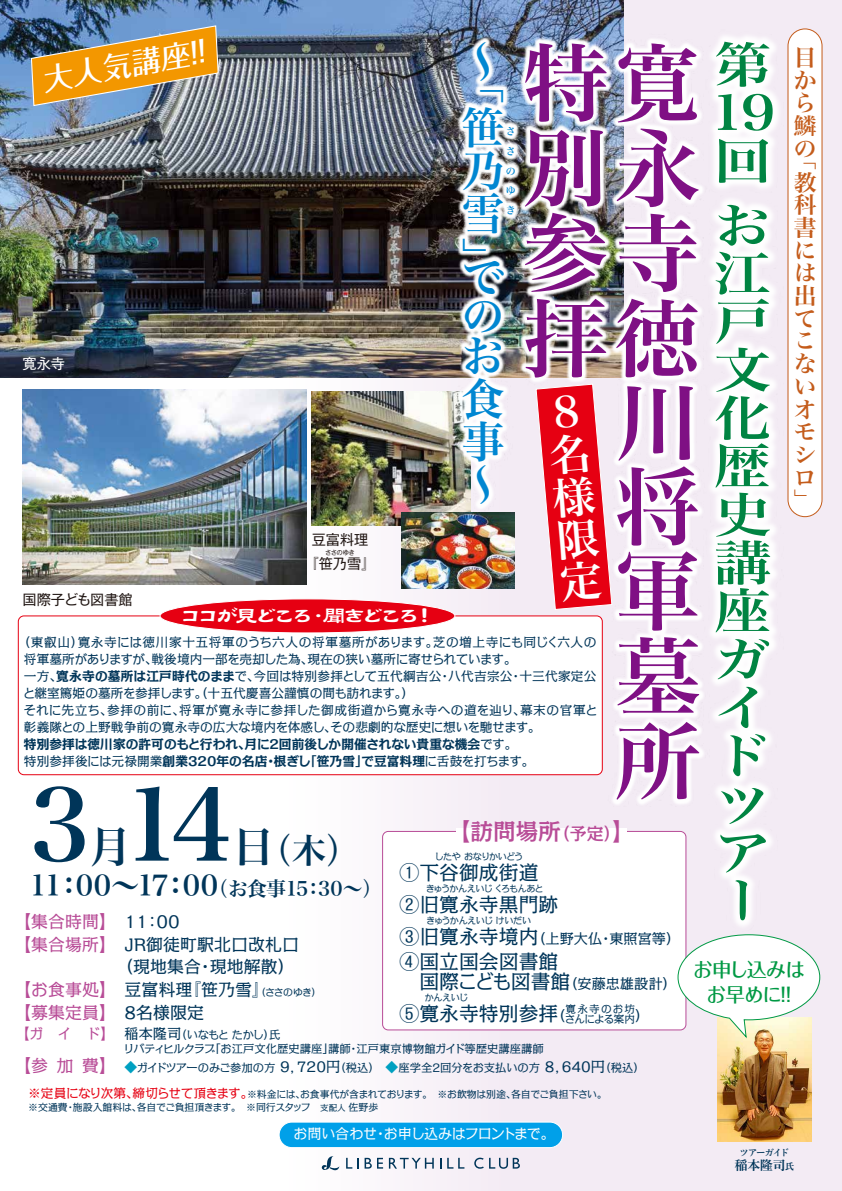
<style>
.page{position:relative;width:842px;height:1191px;background:#fff}
.page>*{position:absolute;margin:0;border:0;box-sizing:border-box;transform-origin:0 0}
.t1{font:99.2px "Hira Min Std W6";color:#003559}
.t2{font:85px/84.8px "Hira Min Pro W6";color:#7f1084;text-align:right}
.t3{font:48.2px/48.2px "Hira Min Std W6";color:#008442;scale:1.18 1}
.t4{font:43.4px/43.4px "Hira Min Pro W6";color:#0086d1;text-align:justify}
.t5{font:42.5px/42.5px "Hira Min Pro W6";color:#fff}
.t6{font:42.5px "Hira Min Std W6";color:#003559}
.t7{font:34px "Hira Min Std W6";color:#003559}
.t8{font:500 29.5px "Folk Pro";color:#fff}
.t9{font:28.3px "Hira Min Std W6";letter-spacing:-.04em;color:#003559}
.t10{font:22.7px/22.7px "Hira Min Std W6";color:#c45c1b}
.t11{font:22.7px "DFTF Lei Sho W5 MP RKSJ H";letter-spacing:-.18em;color:#fff}
.t12{font:500 22.7px "Kakumin Pro";color:#b84c97}
.t13{font:19.8px/19.8px "Kakumin Pro";color:#003559}
.t14{font:500 19.5px/24.8px "Folk Pro";letter-spacing:-.025em;color:#094;text-align:center}
.t15{font:17px "Kakumin Pro";color:#003559}
.t16{font:17px "Kakumin Pro";color:#b84c97}
.t17{font:14.2px "Kakumin Pro";letter-spacing:-.055em;color:#fff}
.t18{font:14.2px "Kakumin Pro";color:#003559}
.t19{font:14.2px "Gothic MB101 Pr 6";color:#221815}
.t20{font:14.2px "Gothic MB101 Pr 6";color:#fff}
.t21{font:12.8px/17px "Kakumin Pro";color:#003559}
.t22{font:12.8px "Shuei Min Pr 6 B";color:#003559}
.t23{font:11.3px/14.5px "Kakumin Pro";letter-spacing:-.005em;color:#003559}
.t24{font:10.6px/10.6px "Kakumin Pro";color:#003559}
.t25{font:10.1px/19.8px "Hira Min Pro W6";color:#0086d1;text-align:justify}
.t26{font:9.9px/13.1px "Kakumin Pro";letter-spacing:-.025em;color:#003559}
.t27{font:9.2px "Kakumin Pro";letter-spacing:-.085em;color:#003559}
.t28{font:9.2px "Shuei Min Pr 6 B";letter-spacing:-.115em;color:#003559}
.t29{font:6.4px "Gothic MB101 Pr 6";letter-spacing:-.085em;color:#221815}
.s1{font-weight:700}
.s2{font-size:17px}
.s3{font-size:42.5px}
.s4{font-size:19.8px}
.s5{font-size:14.2px}
.s6{color:#003559}
.s7{color:#b84c97}
.s8{font-size:9.9px}
.s9{font-size:14.2px;color:#b84c97}
.s10{font-size:17px;color:#b84c97}
.s11{font-size:12.8px;color:#00a0c1}
.s12{font-size:12.8px;color:#e60012}
.s13{font-size:8.5px}
.s14{font-size:9.2px}
</style>
<div class="page">
<div style="left:275px;top:0;width:567px;height:1191px;background:linear-gradient(to right,#faf7fb,#f0e5f0)"></div>
<img style="left:0;top:0;width:422px;height:378px">
<img style="left:23px;top:389px;width:283px;height:196px">
<img style="left:312px;top:392px;width:110px;height:133px">
<img style="left:401px;top:512px;width:21px;height:77px">
<img style="left:422px;top:0;width:246px;height:831px">
<div style="left:383px;top:831px;width:303px;height:199px;background:#fff;border-radius:6px"></div>
<div style="left:456px;top:828px;width:170px;height:6px;background:#fff"></div>
<div style="left:18px;top:616px;width:584px;height:158px;background:#fff;border-radius:6px"></div>
<div style="left:18px;top:615px;width:585px;height:160px;border:1px solid #e60012;border-radius:6px"></div>
<img style="left:668px;top:0;width:149px;height:934px">
<img style="left:718px;top:1039px;width:93px;height:102px">
<svg style="left:322px;top:1156px;width:17px;height:14px"></svg>
<svg style="left:346px;top:1157px;width:13px;height:11px"></svg>
<svg style="left:365px;top:1157px;width:18px;height:11px"></svg>
<svg style="left:389px;top:1157px;width:45px;height:11px"></svg>
<svg style="left:447px;top:1157px;width:17px;height:11px"></svg>
<svg style="left:474px;top:1157px;width:46px;height:11px"></svg>
<div style="left:788px;top:29px;width:34px;height:487px;background:#fff;border-radius:17px"></div>
<div style="left:788px;top:29px;width:34px;height:488px;border:1px solid #c45c1b;border-radius:17px"></div>
<div style="left:279px;top:1122px;width:284px;height:25px;background:#00a0e9;border-radius:13px"></div>
<div style="left:279px;top:1121px;width:284px;height:27px;border:1px solid #fff;border-radius:13px"></div>
<svg style="left:677px;top:934px;width:143px;height:105px"></svg>
<div style="left:160px;top:599px;width:295px;height:34px;background:#e60012;border-radius:50%"></div>
<div style="left:160px;top:598px;width:295px;height:35px;border:1px solid #fff;border-radius:50%"></div>
<img style="left:30px;top:25px;width:189px;height:82px">
<svg style="left:535px;top:383px;width:78px;height:227px;background:#ea4857"></svg>
<h3 class="t8" style="left:38px;top:55px;width:177px;rotate:-10deg">大人気講座！！</h3>
<h3 class="t3" style="left:710px;top:41px;width:57px">第<br>19回</h3>
<h3 class="t3" style="left:714px;top:201px;width:49px">お江戸文化歴史講座ガイドツアー</h3>
<h3 class="t4" style="left:462px;top:37px;width:29px">〜</h3>
<h3 class="t4" style="left:462px;top:59px;width:43px">「笹乃雪</h3>
<h3 class="t4" style="left:462px;top:239px;width:44px;line-height:48.4px">」での</h3>
<h3 class="t4" style="left:462px;top:331px;width:43px">お食事〜</h3>
<h2 class="t2" style="left:523px;top:35px;width:178px">特寛別永参寺拝徳川将軍墓所</h2>
<h3 class="t10" style="left:794px;top:46px;width:24px">目から鱗の</h3>
<h3 class="t10" style="left:794px;top:148px;width:24px">「教科書には出てこないオモシロ」</h3>
<p class="t25" style="left:506px;top:120px;width:11px">ささのゆき</p>
<p class="t20" style="left:23px;top:352px;width:44px">寛永寺</p>
<h3 class="t5" style="left:543px;top:390px;width:31px;rotate:-5deg">8名様限定</h3>
<p class="t19" style="left:312px;top:528px;width:58px">豆富料理</p>
<p class="t29" style="left:325px;top:547px;width:31px">ささのゆき</p>
<p class="t19" style="left:305px;top:552px;width:72px">『笹乃雪』</p>
<p class="t19" style="left:23px;top:587px;width:112px">国際子ども図書館</p>
<h3 class="t11" style="left:179px;top:605px;width:258px">ココが見どころ・聞きどころ！</h3>
<p class="t21" style="left:23px;top:632px;width:576px;text-indent:-5px">（東叡山）寛永寺には徳川家十五将軍のうち六人の将軍墓所があります。芝の増上寺にも同じく六人の将軍墓所がありますが、戦後境内一部を売却した為、現在の狭い墓所に寄せられています。<br>一方、<span class="s1">寛永寺の墓所は江戸時代のまま</span>で、今回は特別参拝として五代綱吉公・八代吉宗公・十三代家定公と継室篤姫の墓所を参拝します。（十五代慶喜公謹慎の間も訪れます。）<br>それに先立ち、参拝の前に、将軍が寛永寺に参拝した御成街道から寛永寺への道を辿り、幕末の官軍と彰義隊との上野戦争前の寛永寺の広大な境内を体感し、その悲劇的な歴史に想いを馳せます。<br><span class="s1">特別参拝は徳川家の許可のもと行われ、月に２回前後しか開催されない貴重な機会</span>です。<br>特別参拝後には元禄開業<span class="s1">創業320年の名店・根ぎし「笹乃雪」で豆富料理</span>に舌鼓を打ちます。</p>
<h1 class="t1" style="left:30px;top:753px;width:205px">3 14</h1>
<h3 class="t12" style="left:448px;top:813px;width:189px">【訪問場所<span class="s2">（予定）</span>】</h3>
<h3 class="t6" style="left:89px;top:816px;width:44px">月</h3>
<h3 class="t7" style="left:232px;top:825px;width:129px"><span class="s3">日</span>（木）</h3>
<h3 class="t9" style="left:30px;top:864px;width:354px">11：00～17：00<span class="s4">（お食事15：30～）</span></h3>
<p class="t27" style="left:435px;top:849px;width:90px">したや おなりかいどう</p>
<h3 class="t13" style="left:400px;top:860px;width:140px">①下谷御成街道</h3>
<p class="t27" style="left:426px;top:881px;width:119px">きゅうかんえいじ くろもんあと</p>
<h3 class="t13" style="left:400px;top:892px;width:160px">②旧寛永寺黒門跡</h3>
<p class="t27" style="left:426px;top:913px;width:107px">きゅうかんえいじ けいだい</p>
<p class="t18" style="left:400px;top:927px;width:282px"><span class="s4">③旧寛永寺境内</span>（上野大仏・東照宮等）</p>
<h3 class="t13" style="left:400px;top:949px;width:279px">④国立国会図書館<br>　国際こども図書館<span class="s5">（安藤忠雄設計）</span></h3>
<p class="t27" style="left:425px;top:990px;width:45px">かんえいじ</p>
<h3 class="t13" style="left:400px;top:1001px;width:167px">⑤寛永寺特別参拝<span class="s5">（</span></h3>
<p class="t24" style="left:565px;top:1002px;width:86px">寛永寺のお坊<br>さんによる案内<sup>）</sup></p>
<h3 class="t16" style="left:14px;top:908px;width:167px">【集合時間】 <span class="s6">11：00</span></h3>
<h3 class="t15" style="left:14px;top:930px;width:287px"><span class="s7">【集合場所】</span> JR御徒町駅北口改札口</h3>
<h3 class="t15" style="left:116px;top:953px;width:180px">（現地集合・現地解散）</h3>
<h3 class="t15" style="left:14px;top:976px;width:309px"><span class="s7">【お食事処】</span> 豆富料理『笹乃雪』<span class="s8">（ささのゆき）</span></h3>
<h3 class="t16" style="left:14px;top:998px;width:192px">【募集定員】 <span class="s6">8名様限定</span></h3>
<p class="t23" style="left:124px;top:1026px;width:422px;text-indent:-108px"><span class="s9">【ガ イ ド】</span> <span class="s5">稲本隆司</span>（いなもと たかし）氏<br>リバティヒルクラブ「お江戸文化歴史講座」講師・江戸東京博物館ガイド等歴史講座講師</p>
<p class="t23" style="left:14px;top:1059px;width:632px"><span class="s10">【参加費】</span> <span class="s11">◆</span>ガイドツアーのみご参加の方 <span class="s5">9，720円</span>（税込）　<span class="s11">◆</span>座学全2回分をお支払いの方 <span class="s5">8，640円</span>（税込）</p>
<h3 class="t14" style="left:693px;top:954px;width:114px">お申し込みはお早めに！！</h3>
<p class="t26" style="left:28px;top:1086px;width:580px"><span class="s12">※定員になり次第、締切らせて頂きます。</span>※料金には、お食事代が含まれております。　※お飲物は別途、各自でご負担下さい。※交通費・施設入館料は、各自でご負担頂きます。　※同行スタッフ　<span class="s13">支配人</span> 佐野歩</p>
<p class="t17" style="left:293px;top:1122px;width:263px">お問い合わせ・お申し込みはフロントまで。</p>
<p class="t28" style="left:740px;top:1147px;width:51px">ツアーガイド</p>
<p class="t22" style="left:735px;top:1158px;width:61px">稲本隆司<span class="s14">氏</span></p>
</div>
